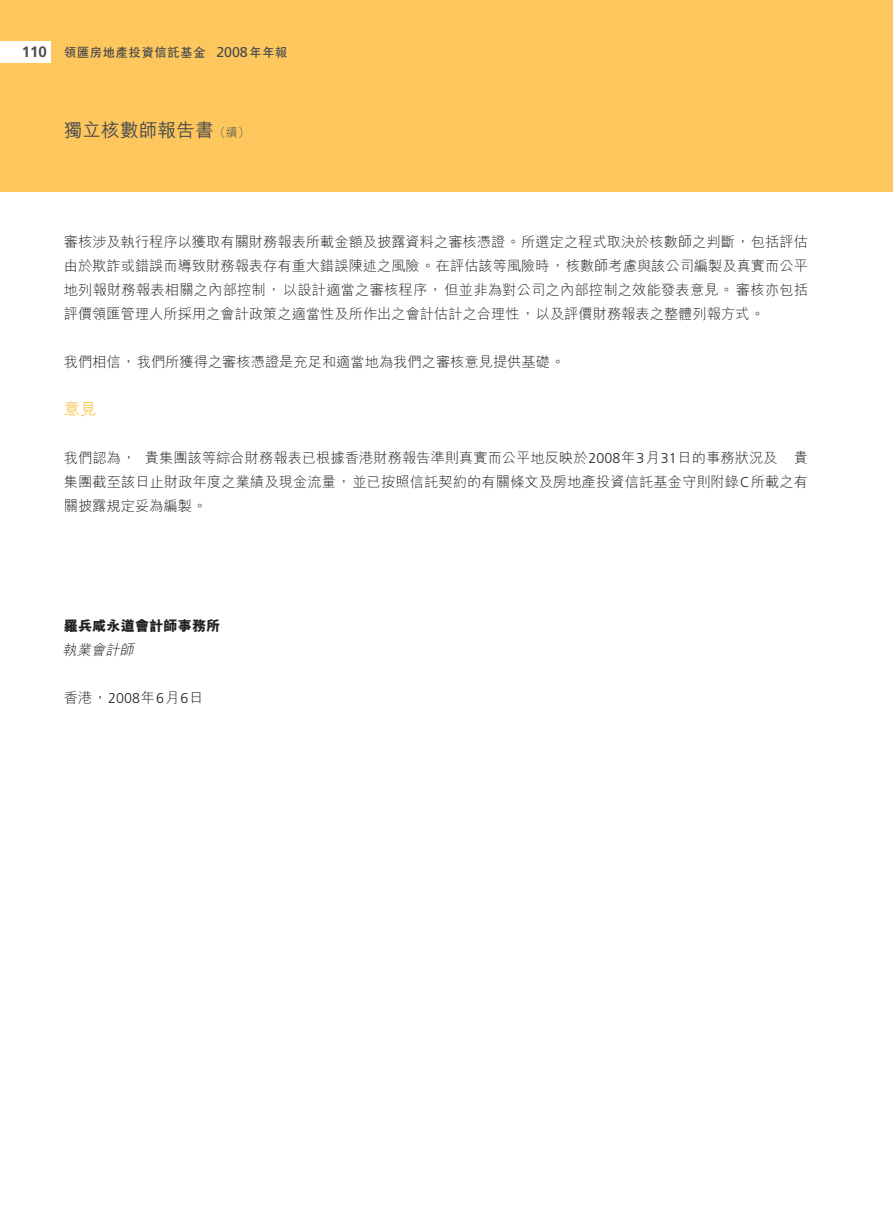
<style>
.page{position:relative;width:893px;height:1212px;background:#fff}
.page>*{position:absolute;margin:0;border:0;box-sizing:border-box;transform-origin:0 0}
.t1{font:500 18.75px "M Hei HK";color:#4b4c4d}
.t2{font:500 16.5px "M Hei HK";color:#fec75e}
.t3{font:300 14.25px/24px "M Hei HK";color:#231f20;text-align:justify}
.t4{font:800 14.25px "M Hei HK";color:#231f20}
.t5{font:italic 300 14.25px "M Hei HK";color:#231f20}
.t6{font:700 12.75px "C Hei 2 HK";letter-spacing:.015em;color:#4b4c4d}
.s1{font-family:"Frutiger LT Std";font-size:15px}
.s2{font-family:"Frutiger LT Std";font-weight:400;font-size:14.25px}
.s3{font-weight:300;font-size:12px}
.s4{font-family:"Frutiger LT Std"}
</style>
<div class="page">
<div style="left:0;top:0;width:893px;height:191px;background:#fec75e"></div>
<div style="left:0;top:41px;width:51px;height:22px;background:#fff"></div>
<p class="t6" style="left:22px;top:47px;width:267px"><span class="s1">110</span> 領匯房地產投資信託基金 <span class="s2">2008</span>年年報</p>
<h1 class="t1" style="left:64px;top:123px;width:188px">獨立核數師報告書<span class="s3">（續）</span></h1>
<p class="t3" style="left:64px;top:231px;width:746px">審核涉及執行程序以獲取有關財務報表所載金額及披露資料之審核憑證。所選定之程式取決於核數師之判斷，包括評估由於欺詐或錯誤而導致財務報表存有重大錯誤陳述之風險。在評估該等風險時，核數師考慮與該公司編製及真實而公平地列報財務報表相關之內部控制，以設計適當之審核程序，但並非為對公司之內部控制之效能發表意見。審核亦包括評價領匯管理人所採用之會計政策之適當性及所作出之會計估計之合理性，以及評價財務報表之整體列報方式。</p>
<p class="t3" style="left:64px;top:351px;width:503px">我們相信，我們所獲得之審核憑證是充足和適當地為我們之審核意見提供基礎。</p>
<p class="t2" style="left:64px;top:402px;width:34px">意見</p>
<p class="t3" style="left:64px;top:447px;width:746px">我們認為， 貴集團該等綜合財務報表已根據香港財務報告準則真實而公平地反映於<span class="s4">2008</span>年<span class="s4">3</span>月<span class="s4">31</span>日的事務狀況及　貴集團截至該日止財政年度之業績及現金流量，並已按照信託契約的有關條文及房地產投資信託基金守則附錄<span class="s4">C</span>所載之有關披露規定妥為編製。</p>
<p class="t4" style="left:64px;top:620px;width:158px">羅兵咸永道會計師事務所</p>
<p class="t5" style="left:63px;top:644px;width:76px">執業會計師</p>
<p class="t3" style="left:64px;top:687px;width:141px">香港，<span class="s4">2008</span>年<span class="s4">6</span>月<span class="s4">6</span>日</p>
</div>
